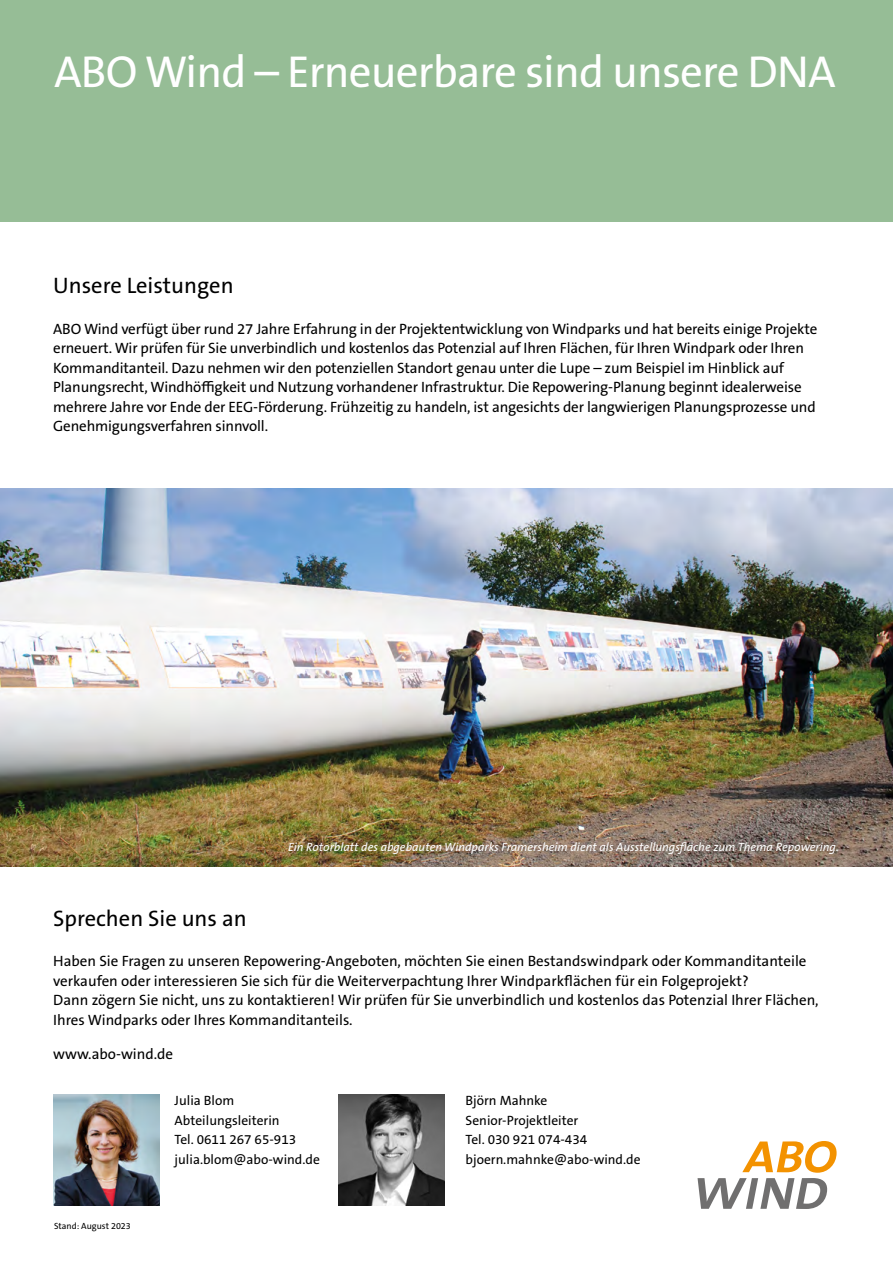
<style>
.page{position:relative;width:893px;height:1263px;background:#fff}
.page>*{position:absolute;margin:0;border:0;box-sizing:border-box;transform-origin:0 0}
.t1{font:45px "The Sans B W5 Plain";letter-spacing:-.02em;color:#fff}
.t2{font:22.5px "The Sans B W5 Plain";color:#000}
.t3{font:15px/19.5px "The Sans B W5 Plain";letter-spacing:-.01em;color:#000}
.t4{font:13.5px/19.5px "The Sans B W5 Plain";color:#000}
.t5{font:italic 12px "The Sans B W5 Plain";color:#fff}
.t6{font:9px "The Sans B W5 Plain";color:#000}
</style>
<div class="page">
<img style="left:0;top:488px;width:893px;height:378px">
<img style="left:53px;top:1095px;width:107px;height:110px">
<img style="left:339px;top:1095px;width:106px;height:110px">
<svg style="left:697px;top:1141px;width:140px;height:68px"></svg>
<div style="left:0;top:0;width:893px;height:221px;background:#96bd96"></div>
<h1 class="t1" style="left:54px;top:43px;width:783px">ABO Wind – Erneuerbare sind unsere DNA</h1>
<h2 class="t2" style="left:53px;top:271px;width:182px">Unsere Leistungen</h2>
<p class="t3" style="left:53px;top:319px;width:766px">ABO Wind verfügt über rund 27 Jahre Erfahrung in der Projektentwicklung von Windparks und hat bereits einige Projekte erneuert. Wir prüfen für Sie unverbindlich und kostenlos das Potenzial auf Ihren Flächen, für Ihren Windpark oder Ihren Kommanditanteil. Dazu nehmen wir den potenziellen Standort genau unter die Lupe – zum Beispiel im Hinblick auf Planungsrecht, Windhöffigkeit und Nutzung vorhandener Infrastruktur. Die Repowering-Planung beginnt idealerweise mehrere Jahre vor Ende der EEG-Förderung. Frühzeitig zu handeln, ist angesichts der langwierigen Planungsprozesse und Genehmigungsverfahren sinnvoll.</p>
<p class="t5" style="left:288px;top:839px;width:552px">Ein Rotorblatt des abgebauten Windparks Framersheim dient als Ausstellungsfläche zum Thema Repowering.</p>
<h2 class="t2" style="left:53px;top:904px;width:195px">Sprechen Sie uns an</h2>
<p class="t3" style="left:53px;top:951px;width:767px">Haben Sie Fragen zu unseren Repowering-Angeboten, möchten Sie einen Bestandswindpark oder Kommanditanteile verkaufen oder interessieren Sie sich für die Weiterverpachtung Ihrer Windparkflächen für ein Folgeprojekt?<br>Dann zögern Sie nicht, uns zu kontaktieren! Wir prüfen für Sie unverbindlich und kostenlos das Potenzial Ihrer Flächen, Ihres Windparks oder Ihres Kommanditanteils.</p>
<p class="t3" style="left:53px;top:1044px;width:121px">www.abo-wind.de</p>
<p class="t6" style="left:54px;top:1220px;width:78px">Stand: August 2023</p>
<p class="t4" style="left:175px;top:1091px;width:147px">Julia Blom<br>Abteilungsleiterin<br>Tel. 0611 267 65-913 julia.blom@abo-wind.de</p>
<p class="t4" style="left:466px;top:1091px;width:176px">Björn Mahnke<br>Senior-Projektleiter<br>Tel. 030 921 074-434 bjoern.mahnke@abo-wind.de</p>
</div>
